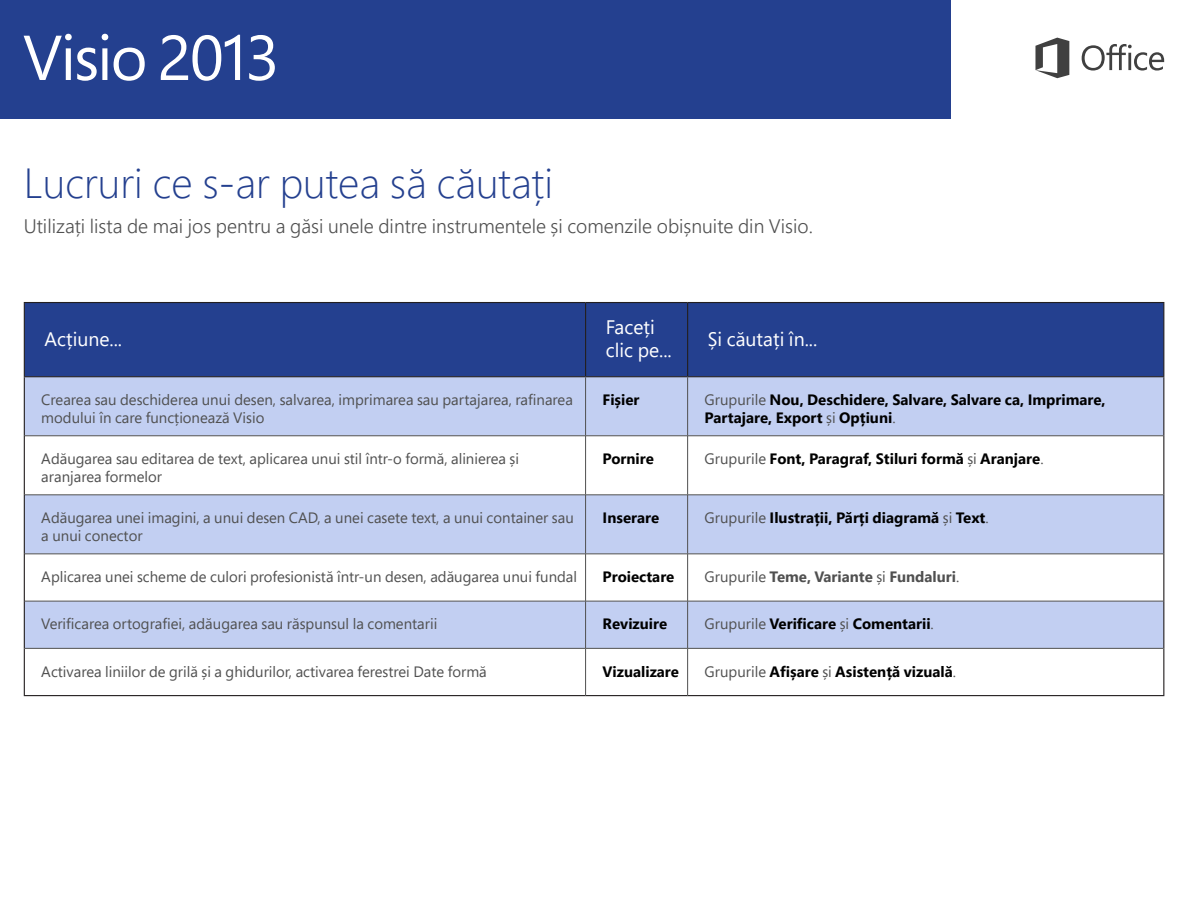
<style>
.page{position:relative;width:1188px;height:918px;background:#fff}
.page>*{position:absolute;margin:0;border:0;box-sizing:border-box;transform-origin:0 0}
.t1{font:300 42px "Segoe Pro";color:#24408f}
.t2{font:300 19.5px "Segoe Pro";color:#505050}
.t3{font:19.5px/23.4px "Segoe Pro";color:#fff}
.t4{font:15px/18px "Segoe Pro";color:#505050}
.t5{font:700 15px/18px "Segoe Pro";color:#000}
.t6{font:700 15px "Segoe Pro";color:#505050}
.s1{font-weight:400;color:#505050}
.s2{font-weight:400}
</style>
<div class="page">
<div style="left:0;top:0;width:950px;height:119px;background:#24408f"></div>
<svg style="left:1082px;top:44px;width:82px;height:27px"></svg>
<svg style="left:1035px;top:38px;width:34px;height:40px"></svg>
<svg style="left:24px;top:34px;width:84px;height:47px"></svg>
<svg style="left:114px;top:48px;width:31px;height:33px"></svg>
<svg style="left:161px;top:35px;width:79px;height:46px"></svg>
<svg style="left:249px;top:35px;width:26px;height:46px"></svg>
<div style="left:25px;top:303px;width:1138px;height:73px;background:#24408f"></div>
<div style="left:25px;top:377px;width:1138px;height:59px;background:#c2cff2"></div>
<svg style="left:25px;top:437px;width:1138px;height:258px"></svg>
<hr style="left:24px;top:377px;width:1px;height:59px;background:#231f20">
<hr style="left:1163px;top:377px;width:1px;height:59px;background:#231f20">
<hr style="left:24px;top:436px;width:1px;height:59px;background:#231f20">
<hr style="left:1163px;top:436px;width:1px;height:59px;background:#231f20">
<hr style="left:24px;top:495px;width:1px;height:59px;background:#231f20">
<hr style="left:1163px;top:495px;width:1px;height:59px;background:#231f20">
<hr style="left:24px;top:554px;width:1px;height:47px;background:#231f20">
<hr style="left:1163px;top:554px;width:1px;height:47px;background:#231f20">
<hr style="left:24px;top:601px;width:1px;height:47px;background:#231f20">
<hr style="left:1163px;top:601px;width:1px;height:47px;background:#231f20">
<hr style="left:24px;top:648px;width:1px;height:47px;background:#231f20">
<hr style="left:1163px;top:648px;width:1px;height:47px;background:#231f20">
<hr style="left:24px;top:695px;width:562px;height:1px;background:#231f20">
<hr style="left:586px;top:695px;width:102px;height:1px;background:#231f20">
<hr style="left:688px;top:695px;width:476px;height:1px;background:#231f20">
<hr style="left:25px;top:436px;width:561px;height:1px;background:#505050">
<hr style="left:586px;top:436px;width:102px;height:1px;background:#505050">
<hr style="left:688px;top:436px;width:475px;height:1px;background:#505050">
<hr style="left:25px;top:495px;width:561px;height:1px;background:#505050">
<hr style="left:586px;top:495px;width:102px;height:1px;background:#505050">
<hr style="left:688px;top:495px;width:475px;height:1px;background:#505050">
<hr style="left:25px;top:554px;width:561px;height:1px;background:#505050">
<hr style="left:586px;top:554px;width:102px;height:1px;background:#505050">
<hr style="left:688px;top:554px;width:475px;height:1px;background:#505050">
<hr style="left:25px;top:601px;width:561px;height:1px;background:#505050">
<hr style="left:586px;top:601px;width:102px;height:1px;background:#505050">
<hr style="left:688px;top:601px;width:475px;height:1px;background:#505050">
<hr style="left:25px;top:648px;width:561px;height:1px;background:#505050">
<hr style="left:586px;top:648px;width:102px;height:1px;background:#505050">
<hr style="left:688px;top:648px;width:475px;height:1px;background:#505050">
<hr style="left:24px;top:302px;width:562px;height:1px;background:#231f20">
<hr style="left:24px;top:303px;width:1px;height:73px;background:#231f20">
<hr style="left:586px;top:302px;width:102px;height:1px;background:#231f20">
<hr style="left:585px;top:303px;width:1px;height:73px;background:#231f20">
<hr style="left:24px;top:376px;width:562px;height:1px;background:#231f20">
<hr style="left:586px;top:376px;width:102px;height:1px;background:#231f20">
<hr style="left:688px;top:302px;width:476px;height:1px;background:#231f20">
<hr style="left:687px;top:303px;width:1px;height:73px;background:#231f20">
<hr style="left:1163px;top:303px;width:1px;height:73px;background:#231f20">
<hr style="left:585px;top:377px;width:1px;height:59px;background:#505050">
<hr style="left:687px;top:377px;width:1px;height:59px;background:#505050">
<hr style="left:585px;top:436px;width:1px;height:59px;background:#505050">
<hr style="left:585px;top:495px;width:1px;height:59px;background:#505050">
<hr style="left:585px;top:554px;width:1px;height:47px;background:#505050">
<hr style="left:585px;top:601px;width:1px;height:47px;background:#505050">
<hr style="left:585px;top:649px;width:1px;height:46px;background:#505050">
<hr style="left:688px;top:376px;width:476px;height:1px;background:#231f20">
<hr style="left:687px;top:436px;width:1px;height:59px;background:#505050">
<hr style="left:687px;top:495px;width:1px;height:59px;background:#505050">
<hr style="left:687px;top:554px;width:1px;height:47px;background:#505050">
<hr style="left:687px;top:601px;width:1px;height:47px;background:#505050">
<hr style="left:687px;top:649px;width:1px;height:46px;background:#505050">
<p class="t1" style="left:24px;top:154px;width:531px">Lucruri ce s-ar putea să căutați</p>
<p class="t2" style="left:24px;top:213px;width:791px">Utilizați lista de mai jos pentru a găsi unele dintre instrumentele și comenzile obișnuite din Visio.</p>
<p class="t3" style="left:45px;top:327px;width:79px">Acțiune...</p>
<p class="t3" style="left:606px;top:315px;width:67px">Faceți clic pe...</p>
<p class="t3" style="left:708px;top:327px;width:111px">Și căutați în...</p>
<p class="t4" style="left:41px;top:390px;width:533px">Crearea sau deschiderea unui desen, salvarea, imprimarea sau partajarea, rafinarea modului în care funcționează Visio</p>
<p class="t5" style="left:603px;top:390px;width:39px">Fișier</p>
<p class="t5" style="left:705px;top:390px;width:402px"><span class="s1">Grupurile</span> Nou, Deschidere, Salvare, Salvare ca, Imprimare,<br>Partajare, Export <span class="s1">și</span> Opțiuni<span class="s1">.</span></p>
<p class="t4" style="left:41px;top:449px;width:479px">Adăugarea sau editarea de text, aplicarea unui stil într-o formă, alinierea și aranjarea formelor</p>
<p class="t5" style="left:603px;top:449px;width:53px">Pornire</p>
<p class="t5" style="left:705px;top:449px;width:340px"><span class="s1">Grupurile</span> Font, Paragraf, Stiluri formă <span class="s1">și</span> Aranjare<span class="s1">.</span></p>
<p class="t4" style="left:41px;top:508px;width:534px">Adăugarea unei imagini, a unui desen CAD, a unei casete text, a unui container sau a unui conector</p>
<p class="t5" style="left:603px;top:508px;width:58px">Inserare</p>
<p class="t5" style="left:705px;top:508px;width:286px"><span class="s1">Grupurile</span> Ilustrații, Părți diagramă <span class="s1">și</span> Text<span class="s1">.</span></p>
<p class="t4" style="left:41px;top:567px;width:537px">Aplicarea unei scheme de culori profesionistă într-un desen, adăugarea unui fundal</p>
<p class="t5" style="left:603px;top:567px;width:73px">Proiectare</p>
<p class="t6" style="left:705px;top:566px;width:256px"><span class="s2">Grupurile</span> Teme, Variante <span class="s2">și</span> Fundaluri<span class="s2">.</span></p>
<p class="t4" style="left:41px;top:615px;width:397px">Verificarea ortografiei, adăugarea sau răspunsul la comentarii</p>
<p class="t5" style="left:603px;top:615px;width:66px">Revizuire</p>
<p class="t5" style="left:705px;top:615px;width:231px"><span class="s1">Grupurile</span> Verificare <span class="s1">și</span> Comentarii<span class="s1">.</span></p>
<p class="t4" style="left:41px;top:662px;width:447px">Activarea liniilor de grilă și a ghidurilor, activarea ferestrei Date formă</p>
<p class="t5" style="left:603px;top:662px;width:78px">Vizualizare</p>
<p class="t5" style="left:705px;top:662px;width:253px"><span class="s1">Grupurile</span> Afișare <span class="s1">și</span> Asistență vizuală<span class="s1">.</span></p>
</div>
